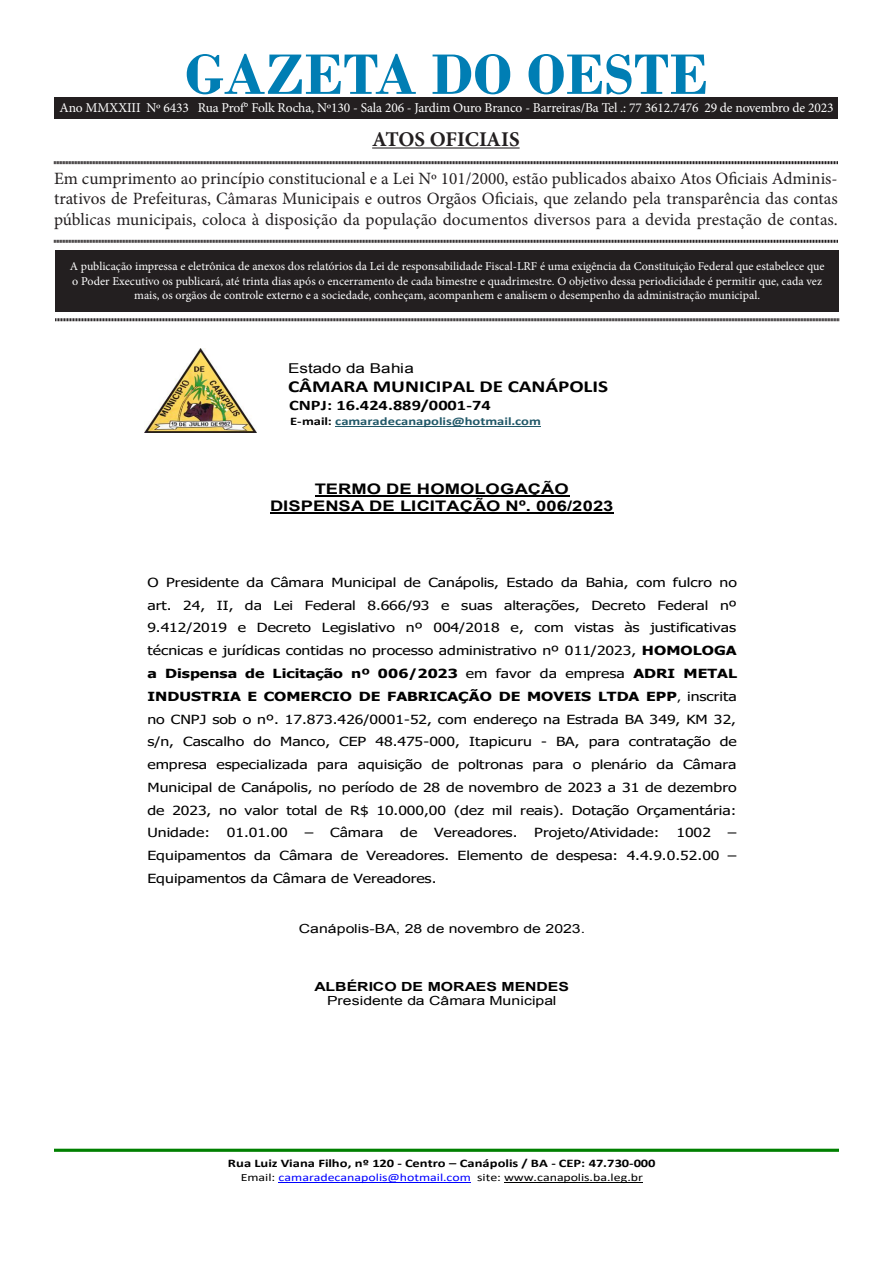
<style>
.page{position:relative;width:893px;height:1263px;background:#fff}
.page>*{position:absolute;margin:0;border:0;box-sizing:border-box;transform-origin:0 0}
.t1{font:700 60px "Bodoni";color:#007eb4}
.t2{font:700 21px "Minion Pro";letter-spacing:-.005em;color:#231f20}
.t3{font:17.25px/20.7px "Minion Pro";color:#231f20;text-align:justify}
.t4{font:700 16.8px "Calibri";color:#000;scale:1.26 1}
.t5{font:700 14.55px/16.8px "Arial";color:#000;text-align:center;scale:1.26 1}
.t6{font:700 14.55px "Calibri";letter-spacing:.005em;color:#000;scale:1.26 1}
.t7{font:13.5px "Minion Pro";letter-spacing:-.01em;color:#fff}
.t8{font:13.5px "Arial";color:#000;scale:1.26 1}
.t9{font:12.6px/22.8px "Tahoma";color:#000;text-align:justify;scale:1.26 1}
.t10{font:12.6px/14.5px "Arial";letter-spacing:.005em;color:#000;text-align:center;scale:1.26 1}
.t11{font:12px/14.4px "Minion Pro";color:#fff;text-align:center}
.t12{font:700 11.55px "Calibri";letter-spacing:-.005em;color:#000;scale:1.26 1}
.t13{font:700 11.55px "Calibri";color:#215868;scale:1.26 1}
.t14{font:11.1px "Calibri";color:#000;scale:1.26 1}
.s1{color:#000}
.s2{font-weight:700}
.s3{font-size:10.5px}
.s4{color:#00f}
</style>
<div class="page">
<div style="left:55px;top:250px;width:784px;height:61px;background:#231f20"></div>
<hr style="left:372px;top:147px;width:148px;height:2px;background:#231f20">
<svg style="left:54px;top:161px;width:784px;height:4px;background:#908e8e"></svg>
<svg style="left:54px;top:239px;width:784px;height:4px;background:#908e8e"></svg>
<svg style="left:55px;top:318px;width:784px;height:4px;background:#908e8e"></svg>
<div style="left:54px;top:98px;width:784px;height:20px;background:#231f20"></div>
<img style="left:144px;top:348px;width:112px;height:84px">
<hr style="left:335px;top:426px;width:206px;height:1px;background:#215868">
<hr style="left:279px;top:1182px;width:192px;height:1px;background:#00f">
<hr style="left:504px;top:1182px;width:139px;height:1px;background:#000">
<svg style="left:54px;top:1148px;width:785px;height:4px;background:#369b36"></svg>
<hr style="left:315px;top:495px;width:254px;height:2px;background:#000">
<hr style="left:270px;top:512px;width:344px;height:2px;background:#000">
<p class="t1" style="left:185px;top:39px;width:525px">GAZETA DO OESTE</p>
<p class="t2" style="left:372px;top:124px;width:149px">ATOS OFICIAIS</p>
<p class="t3" style="left:54px;top:168px;width:785px">Em cumprimento ao princípio constitucional e a Lei Nº 101/2000, estão publicados abaixo Atos Oficiais Adminis&shy;trativos de Prefeituras, Câmaras Municipais e outros Orgãos Oficiais, que zelando pela transparência das contas públicas municipais, coloca à disposição da população documentos diversos para a devida prestação de contas.</p>
<p class="t11" style="left:70px;top:259px;width:756px">A publicação impressa e eletrônica de anexos dos relatórios da Lei de responsabilidade Fiscal-LRF é uma exigência da Constituição Federal que estabelece que o Poder Executivo os publicará, até trinta dias após o encerramento de cada bimestre e quadrimestre. O objetivo dessa periodicidade é permitir que, cada vez mais, os orgãos de controle externo e a sociedade, conheçam, acompanhem e analisem o desempenho da administração municipal.</p>
<p class="t7" style="left:60px;top:98px;width:775px">Ano MMXXIII Nº 6433 Rua Prof° Folk Rocha, Nº130 - Sala 206 - Jardim Ouro Branco - Barreiras/Ba Tel .: 77 3612.7476 29 de novembro de 2023</p>
<p class="t8" style="left:288px;top:359px;width:101px">Estado da Bahia</p>
<p class="t4" style="left:288px;top:374px;width:255px">CÂMARA MUNICIPAL DE CANÁPOLIS</p>
<p class="t6" style="left:289px;top:395px;width:162px">CNPJ: 16.424.889/0001-74</p>
<p class="t13" style="left:290px;top:413px;width:200px"><span class="s1">E-mail:</span> camaradecanapolis@hotmail.com</p>
<p class="t5" style="left:270px;top:481px;width:274px">TERMO DE HOMOLOGAÇÃO<br>DISPENSA DE LICITAÇÃO Nº. 006/2023</p>
<p class="t9" style="left:147px;top:572px;width:469px">O Presidente da Câmara Municipal de Canápolis, Estado da Bahia, com fulcro no art. 24, II, da Lei Federal 8.666/93 e suas alterações, Decreto Federal nº 9.412/2019 e Decreto Legislativo nº 004/2018 e, com vistas às justificativas técnicas e jurídicas contidas no processo administrativo nº 011/2023, <span class="s2">HOMOLOGA a Dispensa de Licitação nº 006/2023</span> em favor da empresa <span class="s2">ADRI METAL INDUSTRIA E COMERCIO DE FABRICAÇÃO DE MOVEIS LTDA EPP</span><span class="s3">,</span> inscrita no CNPJ sob o nº. 17.873.426/0001-52, com endereço na Estrada BA 349, KM 32, s/n, Cascalho do Manco, CEP 48.475-000, Itapicuru - BA, para contratação de empresa especializada para aquisição de poltronas para o plenário da Câmara Municipal de Canápolis, no período de 28 de novembro de 2023 a 31 de dezembro de 2023, no valor total de R$ 10.000,00 (dez mil reais). Dotação Orçamentária:<br>Unidade:</p>
<p class="t9" style="left:227px;top:822px;width:50px">01.01.00</p>
<p class="t9" style="left:305px;top:822px;width:64px">– Câmara</p>
<p class="t9" style="left:400px;top:822px;width:15px">de</p>
<p class="t9" style="left:434px;top:822px;width:68px">Vereadores.</p>
<p class="t9" style="left:534px;top:822px;width:101px">Projeto/Atividade:</p>
<p class="t9" style="left:676px;top:822px;width:29px">1002</p>
<p class="t9" style="left:147px;top:822px;width:469px;text-indent:580px">– Equipamentos da Câmara de Vereadores. Elemento de despesa: 4.4.9.0.52.00 – Equipamentos da Câmara de Vereadores.</p>
<p class="t10" style="left:299px;top:921px;width:229px">Canápolis-BA, 28 de novembro de 2023.</p>
<p class="t10" style="left:314px;top:979px;width:204px"><span class="s2">ALBÉRICO DE MORAES MENDES<br></span>Presidente da Câmara Municipal</p>
<p class="t12" style="left:228px;top:1155px;width:341px">Rua Luiz Viana Filho, nº 120 - Centro – Canápolis / BA - CEP: 47.730-000</p>
<p class="t14" style="left:241px;top:1169px;width:321px">Email: <span class="s4">camaradecanapolis@hotmail.com</span> site: www.canapolis.ba.leg.br</p>
</div>
